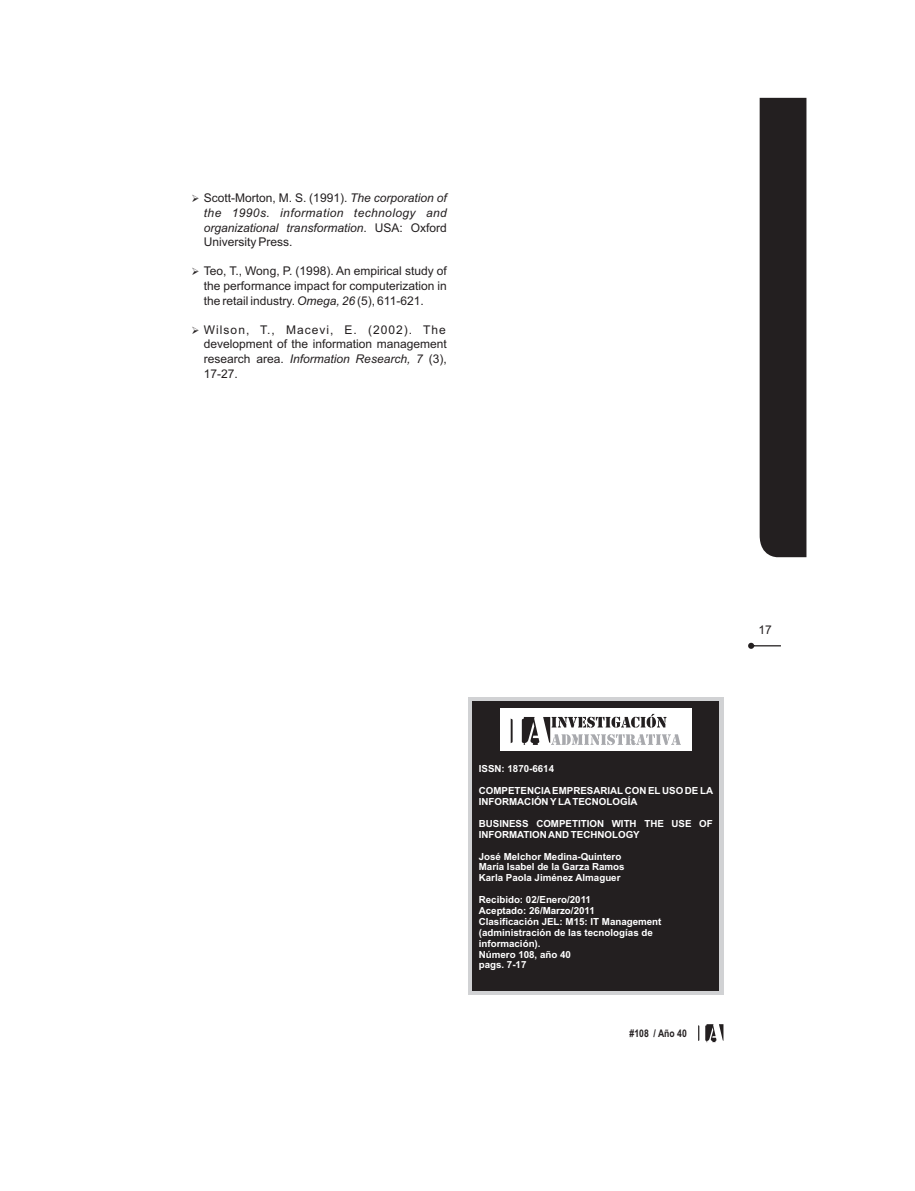
<style>
.page{position:relative;width:915px;height:1191px;background:#fff}
.page>*{position:absolute;margin:0;border:0;box-sizing:border-box;transform-origin:0 0}
.t1{font:12px/14.5px "Arial";color:#231f20;text-align:justify}
.t2{font:italic 12px/14.5px "Arial";color:#231f20;text-align:justify}
.t3{font:700 10.5px "Arial Narrow";color:#231f20}
.t4{font:700 9.75px/10.9px "Arial";color:#fff}
.s1{font-style:normal}
.s2{font-style:italic}
</style>
<div class="page">
<div style="left:759px;top:98px;width:47px;height:459px;background:#231f20"></div>
<svg style="left:748px;top:643px;width:32px;height:6px"></svg>
<svg style="left:698px;top:1025px;width:1px;height:16px"></svg>
<svg style="left:705px;top:1024px;width:18px;height:18px"></svg>
<div style="left:468px;top:697px;width:255px;height:298px;background:#d1d2d4"></div>
<div style="left:472px;top:702px;width:247px;height:289px;background:#231f20"></div>
<div style="left:500px;top:708px;width:191px;height:42px;background:#fff"></div>
<svg style="left:510px;top:718px;width:2px;height:25px"></svg>
<svg style="left:521px;top:714px;width:159px;height:31px"></svg>
<p class="t2" style="left:204px;top:192px;width:244px;text-indent:-12px">➢<span class="s1">Scott-Morton, M. S. (1991).</span> The corporation of the 1990s. information technology and organizational transformation<span class="s1">. USA: Oxford University Press.</span></p>
<p class="t1" style="left:204px;top:265px;width:244px;text-indent:-12px">➢Teo, T., Wong, P. (1998). An empirical study of the performance impact for computerization in the retail industry. <span class="s2">Omega, 26</span> (5), 611-621.</p>
<p class="t1" style="left:204px;top:323px;width:244px;text-indent:-12px">➢Wilson, T., Macevi, E. (2002). The development of the information management research area. <span class="s2">Information Research, 7</span> (3), 17-27.</p>
<p class="t1" style="left:758px;top:624px;width:15px">17</p>
<p class="t4" style="left:478px;top:764px;width:77px">ISSN: 1870-6614</p>
<p class="t4" style="left:478px;top:786px;width:236px">COMPETENCIAEMPRESARIAL CON EL USO DE LA<br>INFORMACIÓN YLATECNOLOGÍA</p>
<p class="t4" style="left:478px;top:819px;width:235px">BUSINESS COMPETITION WITH THE USE OF<br>INFORMATION AND TECHNOLOGY</p>
<p class="t4" style="left:478px;top:851px;width:147px">José Melchor Medina-Quintero<br>María Isabel de la Garza Ramos<br>Karla Paola Jiménez Almaguer</p>
<p class="t4" style="left:478px;top:895px;width:184px">Recibido: 02/Enero/2011<br>Aceptado: 26/Marzo/2011<br>Clasificación JEL: M15: IT Management (administración de las tecnologías de información).<br>Número 108, año 40<br>pags. 7-17</p>
<p class="t3" style="left:629px;top:1029px;width:59px">#108 / Año 40</p>
</div>
